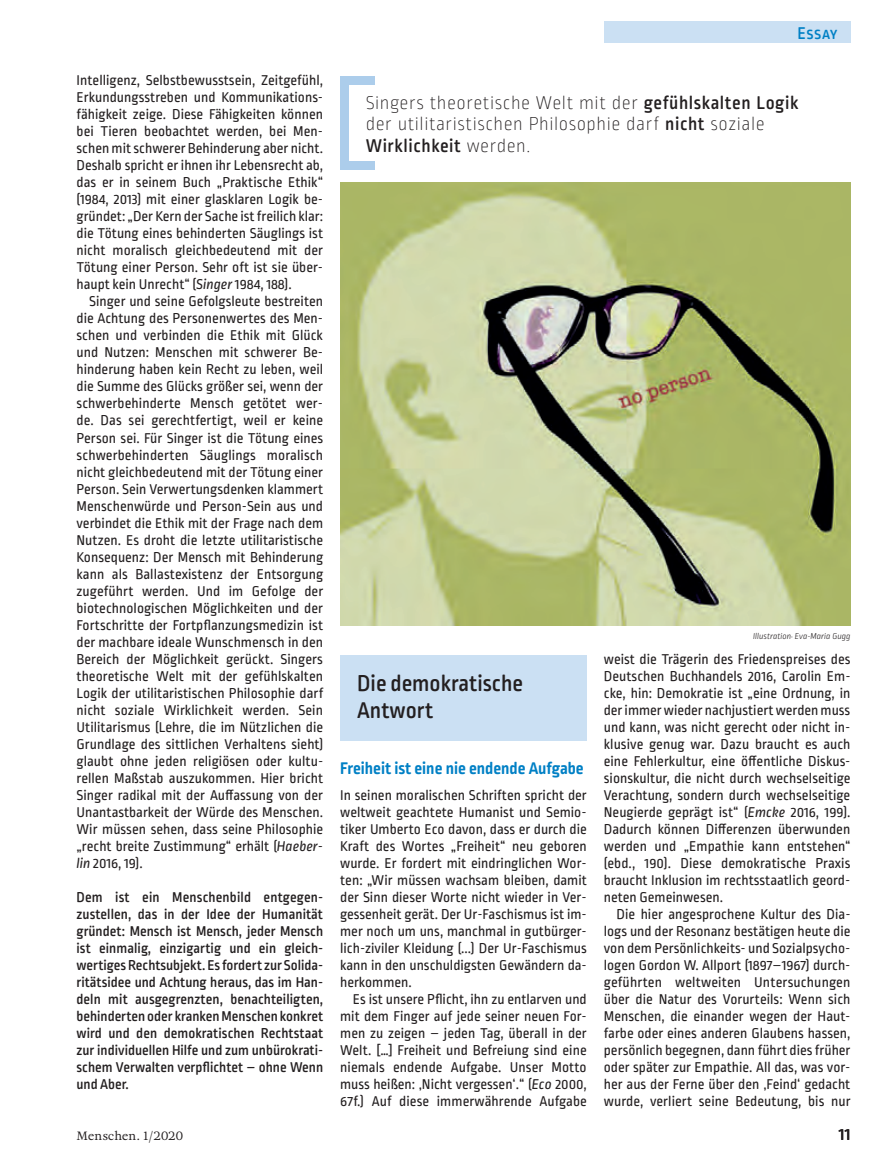
<style>
.page{position:relative;width:893px;height:1170px;background:#fff}
.page>*{position:absolute;margin:0;border:0;box-sizing:border-box;transform-origin:0 0}
.t1{font:500 24px/27px "Ropa Soft Pro";color:#231f20}
.t2{font:200 19.5px/21.3px "Ropa Soft Pro";letter-spacing:.03em;color:#231f20}
.t3{font:500 18px "Ropa Soft SC Pro";letter-spacing:.035em;color:#0080c5}
.t4{font:500 18px "Ropa Soft Pro";color:#231f20}
.t5{font:700 17.85px "Ropa Soft Pro";color:#0080c5}
.t6{font:15px/17px "Ropa Soft Pro";color:#231f20;text-align:justify}
.t7{font:500 15px/17px "Ropa Soft Pro";color:#231f20}
.t8{font:12px "Adriane Text";letter-spacing:.015em;color:#231f20}
.t9{font:italic 300 9px "Ropa Soft Pro";color:#231f20}
.s1{font-style:italic}
.s2{font-weight:500}
</style>
<div class="page">
<div style="left:340px;top:655px;width:247px;height:85px;background:#cbe0f3"></div>
<div style="left:604px;top:21px;width:246px;height:22px;background:#cbe0f3"></div>
<div style="left:340px;top:77px;width:9px;height:90px;background:#accdeb"></div>
<div style="left:340px;top:77px;width:34px;height:8px;background:#accdeb"></div>
<div style="left:340px;top:162px;width:34px;height:8px;background:#accdeb"></div>
<img style="left:340px;top:183px;width:510px;height:442px">
<p class="t6" style="left:77px;top:73px;width:248px">Intelligenz, Selbstbewusstsein, Zeitgefühl, Erkundungsstreben und Kommunikations&shy;fähigkeit zeige. Diese Fähigkeiten können bei Tieren beobachtet werden, bei Men&shy;schen mit schwerer Behinderung aber nicht.<br>Deshalb spricht er ihnen ihr Lebensrecht ab, das er in seinem Buch „Praktische Ethik“ (1984, 2013) mit einer glasklaren Logik be&shy;gründet: „Der Kern der Sache ist freilich klar: die Tötung eines behinderten Säuglings ist nicht moralisch gleichbedeutend mit der Tötung einer Person. Sehr oft ist sie über&shy;haupt kein Unrecht“ (<span class="s1">Singer</span> 1984, 188).</p>
<p class="t6" style="left:77px;top:294px;width:248px;text-indent:13px">Singer und seine Gefolgsleute bestreiten die Achtung des Personenwertes des Men&shy;schen und verbinden die Ethik mit Glück und Nutzen: Menschen mit schwerer Be&shy;hinderung haben kein Recht zu leben, weil die Summe des Glücks größer sei, wenn der schwerbehinderte Mensch getötet wer&shy;de. Das sei gerechtfertigt, weil er keine Person sei. Für Singer ist die Tötung eines schwerbehinderten Säuglings moralisch nicht gleichbedeutend mit der Tötung einer Person. Sein Verwertungsdenken klammert Menschenwürde und Person-Sein aus und verbindet die Ethik mit der Frage nach dem Nutzen. Es droht die letzte utilitaristische Konsequenz: Der Mensch mit Behinderung kann als Ballastexistenz der Entsorgung zugeführt werden. Und im Gefolge der biotechnologischen Möglichkeiten und der Fortschritte der Fortpflanzungsmedizin ist der machbare ideale Wunschmensch in den Bereich der Möglichkeit gerückt. Singers theoretische Welt mit der gefühlskalten Logik der utilitaristischen Philosophie darf nicht soziale Wirklichkeit werden. Sein Utilitarismus (Lehre, die im Nützlichen die Grundlage des sittlichen Verhaltens sieht) glaubt ohne jeden religiösen oder kultu&shy;rellen Maßstab auszukommen. Hier bricht Singer radikal mit der Auffassung von der Unantastbarkeit der Würde des Menschen.<br>Wir müssen sehen, dass seine Philosophie „recht breite Zustimmung“ erhält (<span class="s1">Haeber&shy;lin</span> 2016, 19).</p>
<p class="t7" style="left:77px;top:889px;width:248px">Dem ist ein Menschenbild entgegen&shy;zustellen, das in der Idee der Humanität gründet: Mensch ist Mensch, jeder Mensch ist einmalig, einzigartig und ein gleich&shy;wertiges Rechtsubjekt. Es fordert zur Solida&shy;ritätsidee und Achtung heraus, das im Han&shy;deln mit ausgegrenzten, benachteiligten, behinderten oder kranken Menschen konkret wird und den demokratischen Rechtstaat zur individuellen Hilfe und zum unbürokrati&shy;schem Verwalten verpflichtet – ohne Wenn und Aber.</p>
<p class="t3" style="left:798px;top:23px;width:42px">Essay</p>
<p class="t3" style="left:812px;top:23px;width:27px">xxx</p>
<h2 class="t2" style="left:366px;top:93px;width:434px">Singers theoretische Welt mit der <span class="s2">gefühlskalten Logik </span>der utilitaristischen Philosophie darf <span class="s2">nicht</span> soziale<br><span class="s2">Wirklichkeit</span> werden.</h2>
<h1 class="t1" style="left:357px;top:671px;width:167px">Die demokratische<br>Antwort</h1>
<p class="t5" style="left:340px;top:758px;width:245px">Freiheit ist eine nie endende Aufgabe</p>
<p class="t6" style="left:340px;top:787px;width:248px">In seinen moralischen Schriften spricht der weltweit geachtete Humanist und Semio&shy;tiker Umberto Eco davon, dass er durch die Kraft des Wortes „Freiheit“ neu geboren wurde. Er fordert mit eindringlichen Wor-</p>
<p class="t6" style="left:340px;top:872px;width:248px">ten: „Wir müssen wachsam bleiben, damit der Sinn dieser Worte nicht wieder in Ver&shy;gessenheit gerät. Der Ur-Faschismus ist im&shy;mer noch um uns, manchmal in gutbürger&shy;lich-ziviler Kleidung (...) Der Ur-Faschismus kann in den unschuldigsten Gewändern da&shy;herkommen.</p>
<p class="t6" style="left:340px;top:991px;width:248px;text-indent:13px">Es ist unsere Pflicht, ihn zu entlarven und mit dem Finger auf jede seiner neuen For&shy;men zu zeigen – jeden Tag, überall in der Welt. […] Freiheit und Befreiung sind eine niemals endende Aufgabe. Unser Motto muss heißen: ‚Nicht vergessen‘.“ (<span class="s1">Eco</span> 2000, 67f.) Auf diese immerwährende Aufgabe</p>
<p class="t9" style="left:753px;top:630px;width:99px">Illustration: Eva-Maria Gugg</p>
<p class="t6" style="left:604px;top:651px;width:248px">weist die Trägerin des Friedenspreises des Deutschen Buchhandels 2016, Carolin Em&shy;cke, hin: Demokratie ist „eine Ordnung, in der immer wieder nachjustiert werden muss und kann, was nicht gerecht oder nicht in&shy;klusive genug war. Dazu braucht es auch eine Fehlerkultur, eine öffentliche Diskus&shy;sionskultur, die nicht durch wechselseitige Verachtung, sondern durch wechselseitige Neugierde geprägt ist“ (<span class="s1">Emcke</span> 2016, 199).<br>Dadurch können Differenzen überwunden werden und „Empathie kann entstehen“ (ebd., 190). Diese demokratische Praxis braucht Inklusion im rechtsstaatlich geord&shy;neten Gemeinwesen.</p>
<p class="t6" style="left:604px;top:906px;width:248px;text-indent:13px">Die hier angesprochene Kultur des Dia&shy;logs und der Resonanz bestätigen heute die von dem Persönlichkeits- und Sozialpsycho&shy;logen Gordon W. Allport (1897–1967) durch&shy;geführten weltweiten Untersuchungen über die Natur des Vorurteils: Wenn sich Menschen, die einander wegen der Haut&shy;farbe oder eines anderen Glaubens hassen, persönlich begegnen, dann führt dies früher oder später zur Empathie. All das, was vor&shy;her aus der Ferne über den ‚Feind‘ gedacht wurde, verliert seine Bedeutung, bis nur</p>
<p class="t8" style="left:77px;top:1127px;width:108px">Menschen. 1/2020</p>
<p class="t4" style="left:839px;top:1124px;width:13px">11</p>
</div>
